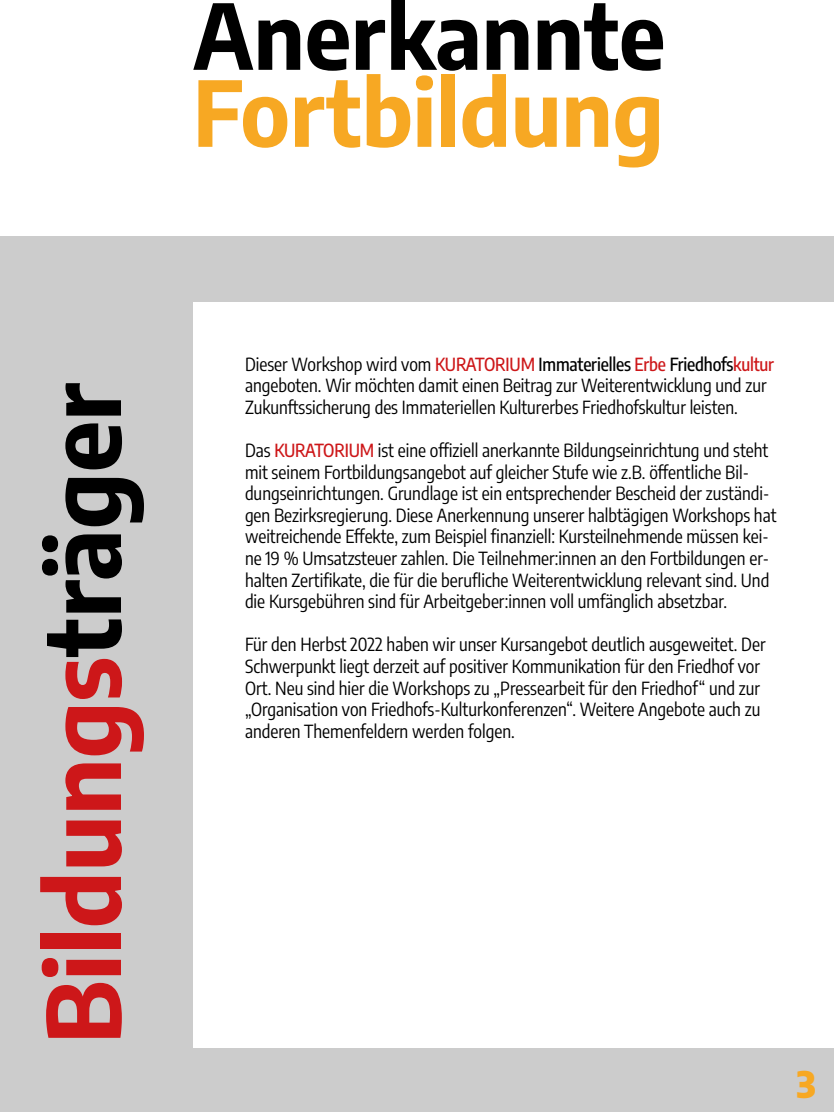
<style>
.page{position:relative;width:834px;height:1112px;background:#fff}
.page>*{position:absolute;margin:0;border:0;box-sizing:border-box;transform-origin:0 0}
.t1{font:700 semi-condensed 100px "Encode Sans";color:#cd1719}
.t2{font:700 semi-condensed 90px "Encode Sans";color:#f7a823}
.t3{font:700 semi-condensed 90px "Encode Sans";color:#000}
.t4{font:900 semi-condensed 36px "Encode Sans";color:#f7a823}
.t5{font:18px/21.6px "Encode Sans Condensed";color:#000}
.s1{color:#000}
.s2{font-weight:500;color:#cd1719}
.s3{font-weight:500}
</style>
<div class="page">
<div style="left:0;top:236px;width:834px;height:876px;background:#ccc"></div>
<div style="left:193px;top:302px;width:641px;height:746px;background:#fff"></div>
<h2 class="t3" style="left:193px;top:-31px;width:474px">Anerkannte</h2>
<h2 class="t2" style="left:193px;top:46px;width:472px">Fortbildung</h2>
<h1 class="t1" style="left:9px;top:1044px;width:663px;rotate:-90deg">Bildungs<span class="s1">träger</span></h1>
<p class="t5" style="left:245px;top:352px;width:531px">Dieser Workshop wird vom <span class="s2">KURATORIUM</span> <span class="s3">Immaterielles</span> <span class="s2">Erbe</span> <span class="s3">Friedhofs</span><span class="s2">kultur </span>angeboten. Wir möchten damit einen Beitrag zur Weiterentwicklung und zur<br>Zukunftssicherung des Immateriellen Kulturerbes Friedhofskultur leisten.</p>
<p class="t5" style="left:245px;top:439px;width:533px">Das <span class="s2">KURATORIUM</span> ist eine offiziell anerkannte Bildungseinrichtung und steht mit seinem Fortbildungsangebot auf gleicher Stufe wie z.B. öffentliche Bil&shy;dungseinrichtungen. Grundlage ist ein entsprechender Bescheid der zuständi&shy;gen Bezirksregierung. Diese Anerkennung unserer halbtägigen Workshops hat weitreichende Effekte, zum Beispiel finanziell: Kursteilnehmende müssen kei&shy;ne 19 % Umsatzsteuer zahlen. Die Teilnehmer:innen an den Fortbildungen er&shy;halten Zertifikate, die für die berufliche Weiterentwicklung relevant sind. Und die Kursgebühren sind für Arbeitgeber:innen voll umfänglich absetzbar.</p>
<p class="t5" style="left:245px;top:633px;width:522px">Für den Herbst 2022 haben wir unser Kursangebot deutlich ausgeweitet. Der Schwerpunkt liegt derzeit auf positiver Kommunikation für den Friedhof vor Ort. Neu sind hier die Workshops zu „Pressearbeit für den Friedhof“ und zur „Organisation von Friedhofs-Kulturkonferenzen“. Weitere Angebote auch zu anderen Themenfeldern werden folgen.</p>
<h3 class="t4" style="left:797px;top:1056px;width:21px">3</h3>
</div>
